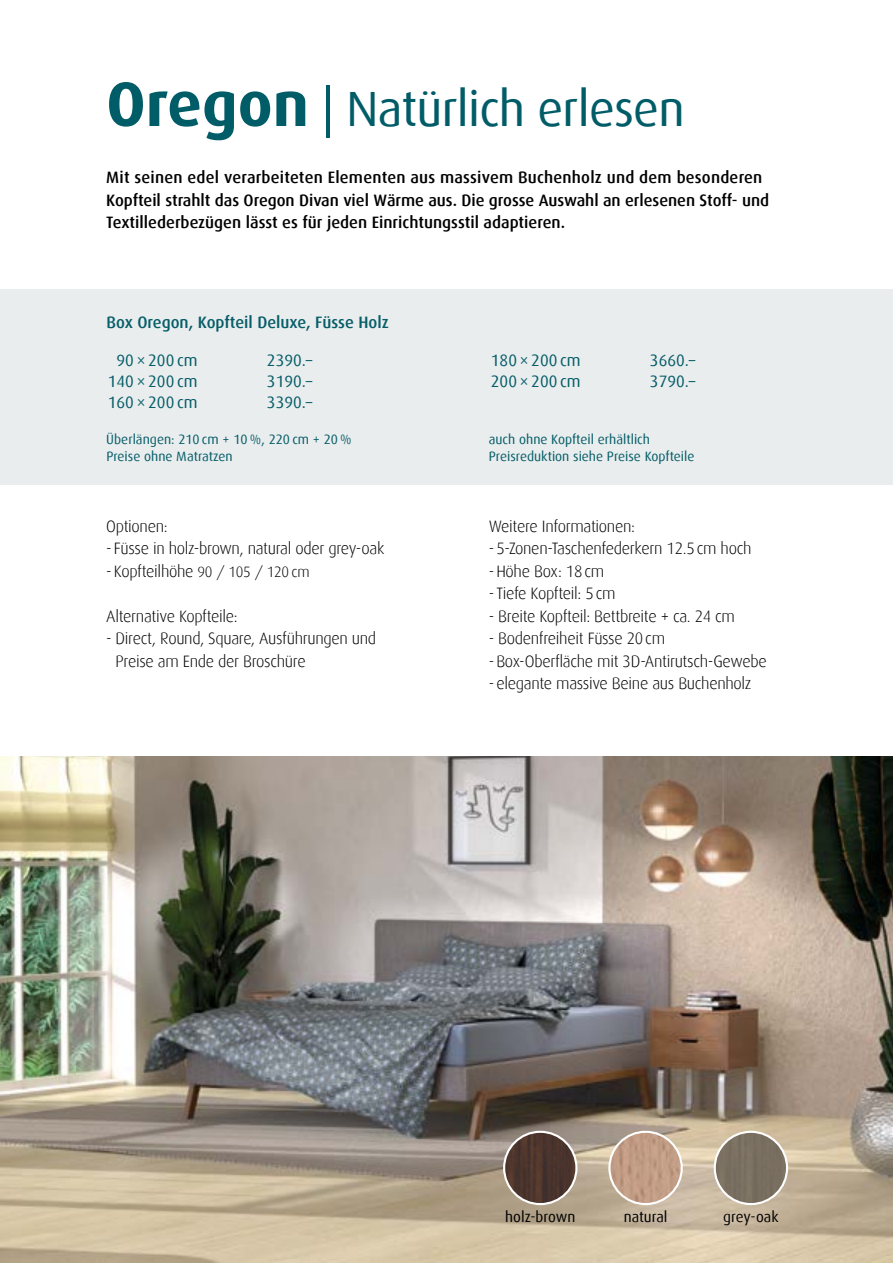
<style>
.page{position:relative;width:893px;height:1263px;background:#fff}
.page>*{position:absolute;margin:0;border:0;box-sizing:border-box;transform-origin:0 0}
.t1{font:49.5px "Dax";letter-spacing:-.015em;color:#005c67}
.t2{font:300 16.5px/22.5px "Dax";letter-spacing:-.02em;color:#000}
.t3{font:500 16.5px/22.5px "Dax";color:#000}
.t4{font:16.5px "Dax";color:#065d68}
.t5{font:500 16.5px "Dax";color:#065d68}
.t6{font:15px "Dax";color:#000}
.t7{font:13.5px/16.2px "Dax";color:#065d68}
.s1{font-weight:700;font-size:63px}
.s2{font-size:52.5px}
.s3{font-size:15px}
</style>
<div class="page">
<img style="left:0;top:757px;width:893px;height:506px">
<div style="left:0;top:289px;width:893px;height:196px;background:#e9edee"></div>
<img style="left:504px;top:1132px;width:72px;height:72px;border-radius:36px">
<div style="left:503px;top:1131px;width:74px;height:74px;border:2px solid #fff;border-radius:50%"></div>
<img style="left:609px;top:1132px;width:73px;height:72px;border-radius:36px">
<div style="left:608px;top:1131px;width:75px;height:74px;border:2px solid #fff;border-radius:50%"></div>
<div style="left:715px;top:1132px;width:72px;height:72px;background:#7a6f60;border-radius:36px"></div>
<div style="left:714px;top:1131px;width:74px;height:74px;border:2px solid #fff;border-radius:50%"></div>
<h1 class="t1" style="left:106px;top:81px;width:580px"><span class="s1">Oregon</span> <span class="s2">|</span> Natürlich erlesen</h1>
<p class="t3" style="left:106px;top:166px;width:664px">Mit seinen edel verarbeiteten Elementen aus massivem Buchenholz und dem besonderen<br>Kopfteil strahlt das Oregon Divan viel Wärme aus. Die grosse Auswahl an erlesenen Stoff- und<br>Textillederbezügen lässt es für jeden Einrichtungsstil adaptieren.</p>
<p class="t5" style="left:106px;top:313px;width:284px">Box Oregon, Kopfteil Deluxe, Füsse Holz</p>
<p class="t4" style="left:117px;top:351px;width:83px">90 × 200 cm</p>
<p class="t4" style="left:267px;top:351px;width:47px">2390.–</p>
<p class="t4" style="left:108px;top:372px;width:91px">140 × 200 cm</p>
<p class="t4" style="left:267px;top:372px;width:47px">3190.–</p>
<p class="t4" style="left:108px;top:393px;width:91px">160 × 200 cm</p>
<p class="t4" style="left:267px;top:393px;width:47px">3390.–</p>
<p class="t7" style="left:106px;top:432px;width:247px">Überlängen: 210 cm + 10 %, 220 cm + 20 %<br>Preise ohne Matratzen</p>
<p class="t2" style="left:106px;top:515px;width:63px">Optionen:</p>
<p class="t2" style="left:106px;top:538px;width:279px">- Füsse in holz-brown, natural oder grey-oak</p>
<p class="t2" style="left:106px;top:560px;width:205px">- Kopfteilhöhe <span class="s3">90 / 105 / 120 cm</span></p>
<p class="t2" style="left:106px;top:605px;width:133px">Alternative Kopfteile:</p>
<p class="t2" style="left:116px;top:627px;width:262px;text-indent:-9px">- Direct, Round, Square, Ausführungen und<br>Preise am Ende der Broschüre</p>
<p class="t4" style="left:491px;top:351px;width:91px">180 × 200 cm</p>
<p class="t4" style="left:650px;top:351px;width:47px">3660.–</p>
<p class="t4" style="left:491px;top:372px;width:91px">200 × 200 cm</p>
<p class="t4" style="left:650px;top:372px;width:47px">3790.–</p>
<p class="t7" style="left:489px;top:432px;width:207px">auch ohne Kopfteil erhältlich<br>Preisreduktion siehe Preise Kopfteile</p>
<p class="t2" style="left:489px;top:515px;width:264px">Weitere Informationen: -5-Zonen-Taschenfederkern 12.5cm hoch -Höhe Box: 18cm</p>
<p class="t2" style="left:489px;top:582px;width:129px">- Tiefe Kopfteil: 5cm</p>
<p class="t2" style="left:489px;top:605px;width:248px">- Breite Kopfteil: Bettbreite + ca. 24 cm</p>
<p class="t2" style="left:489px;top:627px;width:178px">- Bodenfreiheit Füsse 20cm</p>
<p class="t2" style="left:489px;top:650px;width:280px">- Box-Oberfläche mit 3D-Antirutsch-Gewebe</p>
<p class="t2" style="left:489px;top:672px;width:264px">- elegante massive Beine aus Buchenholz</p>
<p class="t6" style="left:505px;top:1208px;width:72px">holz-brown</p>
<p class="t6" style="left:624px;top:1208px;width:45px">natural</p>
<p class="t6" style="left:723px;top:1208px;width:57px">grey-oak</p>
</div>
